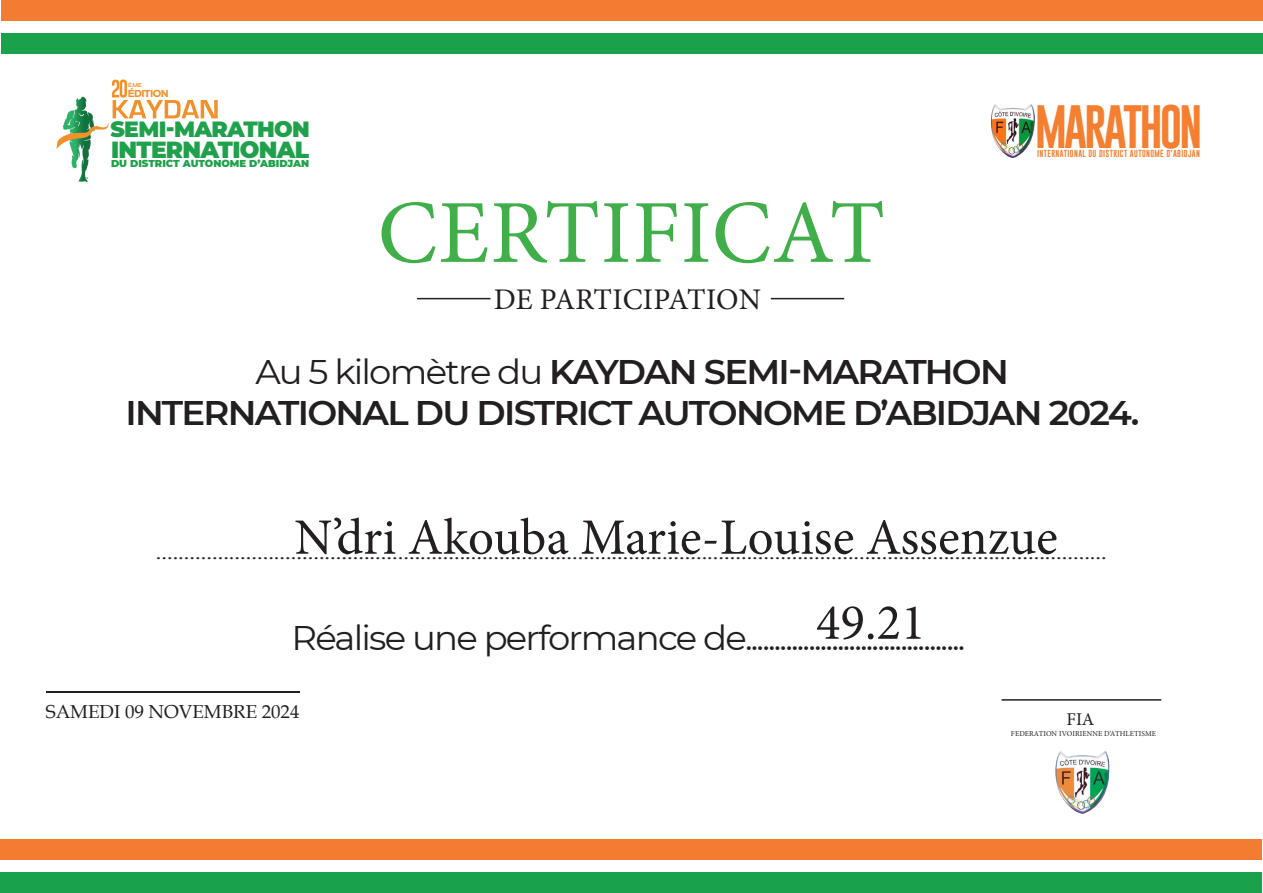
<style>
.page{position:relative;width:1263px;height:893px;background:#fff}
.page>*{position:absolute;margin:0;border:0;box-sizing:border-box;transform-origin:0 0}
.t1{font:90px "Minion Pro";letter-spacing:.01em;color:#40ae49}
.t2{font:51px/85.1px "Minion Pro";color:#231f20}
.t3{font:44.7px "Gobold";letter-spacing:-.07em;color:#f47f30}
.t4{font:600 34.2px/41px "Montserrat";letter-spacing:-.05em;color:#231f20;text-align:center;scale:1.04 1}
.t5{font:34.2px "Montserrat";letter-spacing:-.05em;color:#231f20;scale:1.04 1}
.t6{font:30px "Minion Pro";color:#231f20}
.t7{font:900 23.25px "Montserrat";letter-spacing:-.03em;color:#1fa14b}
.t8{font:900 22.05px "Montserrat";letter-spacing:-.03em;color:#1fa14b}
.t9{font:18.75px "Book Antiqua";color:#231f20}
.t10{font:18px "Minion Pro";color:#231f20;scale:1.37 1}
.t11{font:18px "Minion Pro";color:#231f20}
.t12{font:800 10.35px "Nexa";letter-spacing:-.05em;color:#f3902a}
.t13{font:900 10.05px "Montserrat";color:#1fa14b}
.t14{font:7.5px "Gobold";letter-spacing:.05em;color:#f47f30}
.t15{font:7.5px "Minion Pro";letter-spacing:.01em;color:#231f20}
.t16{font:5.4px "Marsek Demi";color:#f3902a}
.s1{font-weight:400}
</style>
<div class="page">
<div style="left:1px;top:0;width:1262px;height:21px;background:#f47b32"></div>
<div style="left:1px;top:33px;width:1262px;height:21px;background:#1aa14b"></div>
<div style="left:0;top:839px;width:1262px;height:21px;background:#f47b32"></div>
<div style="left:0;top:872px;width:1262px;height:21px;background:#1aa14b"></div>
<svg style="left:56px;top:80px;width:162px;height:102px"></svg>
<hr style="left:1001px;top:699px;width:160px;height:2px;background:#231f20">
<hr style="left:417px;top:298px;width:73px;height:1px;background:#231f20">
<hr style="left:771px;top:298px;width:73px;height:1px;background:#231f20">
<img style="left:1055px;top:751px;width:55px;height:63px">
<img style="left:991px;top:105px;width:43px;height:52px">
<hr style="left:46px;top:691px;width:253px;height:1px;background:#231f20">
<p class="t16" style="left:128px;top:81px;width:15px">ÈME</p>
<p class="t12" style="left:128px;top:87px;width:43px">ÉDITION</p>
<p class="t8" style="left:110px;top:112px;width:201px">SEMI-MARATHON</p>
<p class="t13" style="left:111px;top:156px;width:200px">DU DISTRICT AUTONOME D’ABIDJAN</p>
<p class="t7" style="left:111px;top:132px;width:200px">INTERNATIONAL</p>
<h1 class="t1" style="left:378px;top:173px;width:509px">CERTIFICAT</h1>
<h3 class="t6" style="left:494px;top:279px;width:269px">DE PARTICIPATION</h3>
<h3 class="t3" style="left:1035px;top:98px;width:169px">MARATHON</h3>
<p class="t14" style="left:1037px;top:149px;width:164px">INTERNATIONAL DU DISTRICT AUTONOME D’ABIDJAN</p>
<h3 class="t4" style="left:125px;top:350px;width:976px"><span class="s1">Au 5 kilomètre du</span> KAYDAN SEMI-MARATHON<br>INTERNATIONAL DU DISTRICT AUTONOME D’ABIDJAN 2024.</h3>
<h2 class="t2" style="left:816px;top:495px;width:243px;text-indent:-521px">N’dri Akouba Marie-Louise Assenzue<br>49.21</h2>
<p class="t10" style="left:156px;top:541px;width:696px">.........................................................................................................................................................................</p>
<h3 class="t5" style="left:292px;top:614px;width:649px">Réalise une performance de......................................</h3>
<p class="t9" style="left:46px;top:698px;width:255px">SAMEDI 09 NOVEMBRE 2024</p>
<p class="t11" style="left:1066px;top:707px;width:29px">FIA</p>
<p class="t15" style="left:1011px;top:729px;width:147px">FEDERATION IVOIRIENNE D’ATHLETISME</p>
</div>
